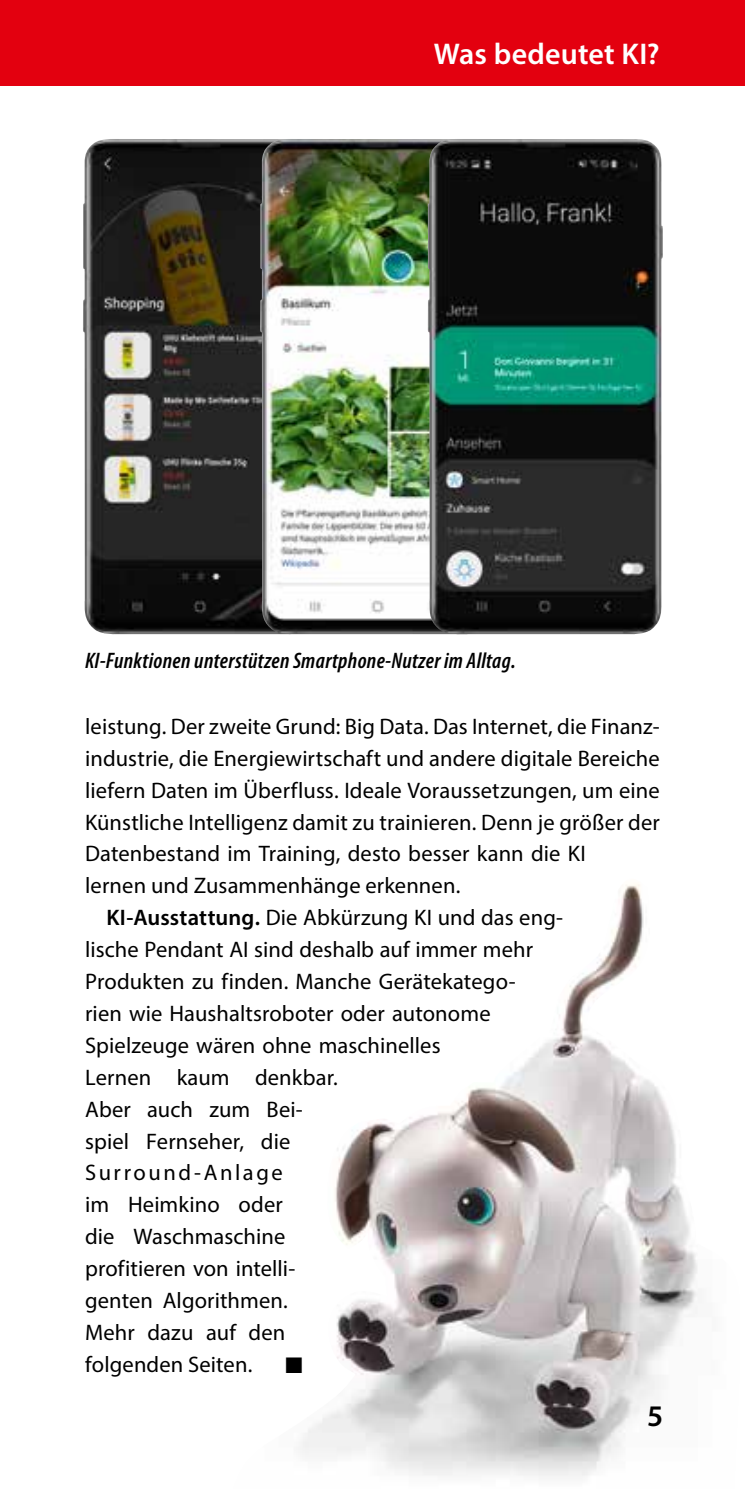
<style>
.page{position:relative;width:745px;height:1489px;background:#fff}
.page>*{position:absolute;margin:0;border:0;box-sizing:border-box;transform-origin:0 0}
.t1{font:600 30px "Myriad Pro";letter-spacing:.005em;color:#fff}
.t2{font:600 30px "Myriad Pro";color:#000}
.t3{font:22.5px "Myriad Pro";letter-spacing:.005em;color:#000}
.t4{font:italic 600 condensed 22.5px "Myriad Pro";letter-spacing:.015em;color:#000}
.t5{font:22.5px "Myriad Pro";letter-spacing:.115em;color:#000}
.t6{font:22.5px "Zapf Dingbats ITC";color:#000}
.s1{font-weight:600}
</style>
<div class="page">
<div style="left:0;top:0;width:744px;height:85px;background:#e3000f"></div>
<img style="left:83px;top:139px;width:177px;height:495px">
<img style="left:260px;top:139px;width:167px;height:495px">
<img style="left:427px;top:139px;width:235px;height:495px">
<img style="left:300px;top:884px;width:398px;height:593px">
<h1 class="t1" style="left:433px;top:35px;width:227px">Was bedeutet KI?</h1>
<p class="t4" style="left:85px;top:648px;width:432px">KI-Funktionen unterstützen Smartphone-Nutzer im Alltag.</p>
<p class="t3" style="left:85px;top:712px;width:576px">leistung. Der zweite Grund: Big Data. Das Internet, die Finanz-</p>
<p class="t3" style="left:85px;top:744px;width:576px">industrie, die Energiewirtschaft und andere digitale Bereiche</p>
<p class="t3" style="left:85px;top:776px;width:576px">liefern Daten im Überfluss. Ideale Voraussetzungen, um eine</p>
<p class="t3" style="left:85px;top:808px;width:576px">Künstliche Intelligenz damit zu trainieren. Denn je größer der</p>
<p class="t3" style="left:85px;top:840px;width:501px">Datenbestand im Training, desto besser kann die KI</p>
<p class="t3" style="left:85px;top:871px;width:376px">lernen und Zusammenhänge erkennen.</p>
<p class="t3" style="left:106px;top:903px;width:458px"><span class="s1">KI-Ausstattung.</span> Die Abkürzung KI und das eng-</p>
<p class="t3" style="left:85px;top:935px;width:449px">lische Pendant AI sind deshalb auf immer mehr</p>
<p class="t3" style="left:85px;top:967px;width:431px">Produkten zu finden. Manche Gerätekatego-</p>
<p class="t3" style="left:85px;top:999px;width:407px">rien wie Haushaltsroboter oder autonome</p>
<p class="t3" style="left:85px;top:1031px;width:357px">Spielzeuge wären ohne maschinelles</p>
<p class="t3" style="left:85px;top:1063px;width:254px">Lernen kaum denkbar.</p>
<p class="t3" style="left:85px;top:1095px;width:219px">Aber auch zum Bei-</p>
<p class="t3" style="left:85px;top:1127px;width:206px">spiel Fernseher, die</p>
<p class="t5" style="left:85px;top:1158px;width:199px">Surround-Anlage</p>
<p class="t3" style="left:85px;top:1190px;width:199px">im Heimkino oder</p>
<p class="t3" style="left:85px;top:1222px;width:202px">die Waschmaschine</p>
<p class="t3" style="left:85px;top:1254px;width:211px">profitieren von intelli-</p>
<p class="t3" style="left:85px;top:1286px;width:204px">genten Algorithmen.</p>
<p class="t3" style="left:85px;top:1318px;width:201px">Mehr dazu auf den</p>
<p class="t3" style="left:85px;top:1350px;width:169px">folgenden Seiten.</p>
<p class="t6" style="left:285px;top:1354px;width:19px">■</p>
<h1 class="t2" style="left:647px;top:1396px;width:18px">5</h1>
</div>
